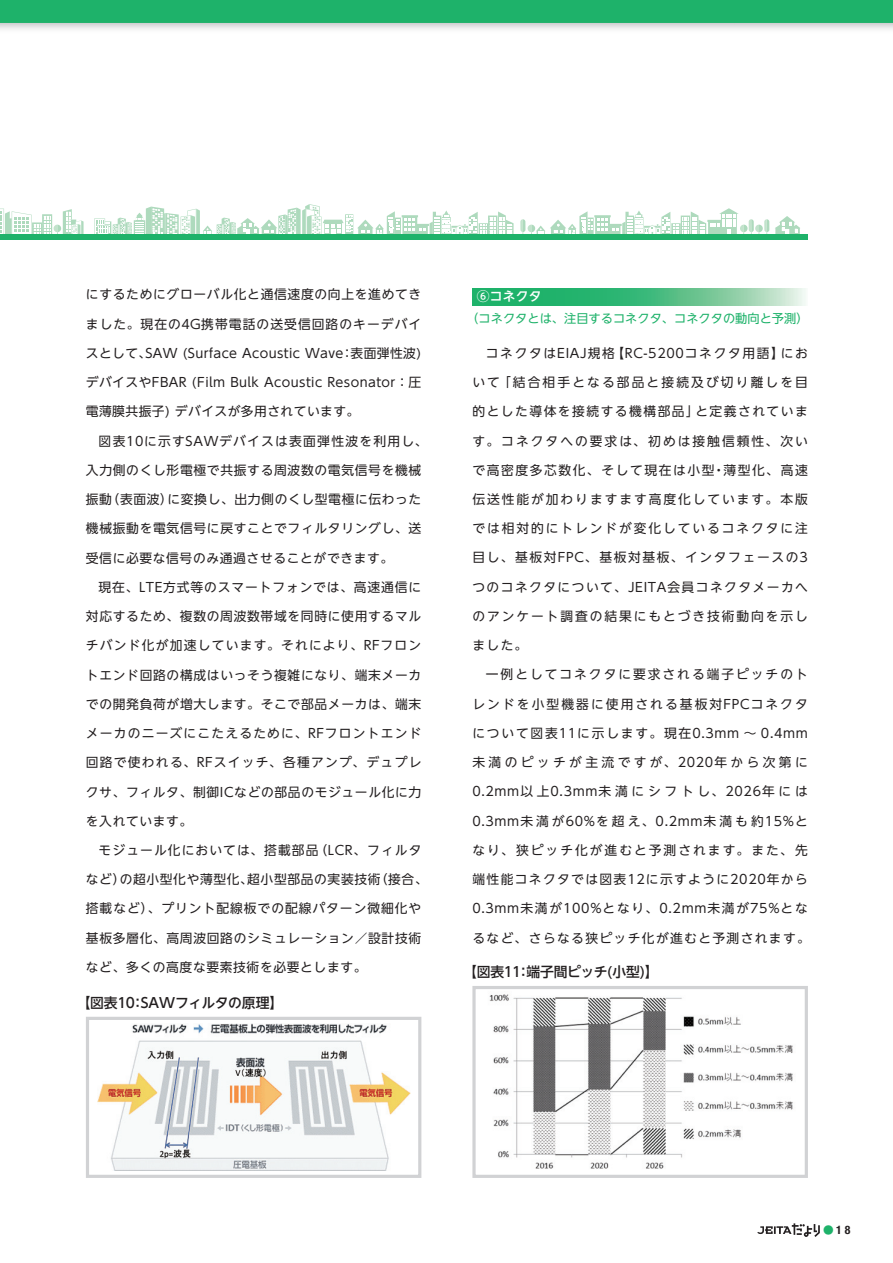
<style>
.page{position:relative;width:893px;height:1263px;background:#fff}
.page>*{position:absolute;margin:0;border:0;box-sizing:border-box;transform-origin:0 0}
.t1{font:500 13.8px "UD Shin Go NT Pro";letter-spacing:-.02em;color:#231f20}
.t2{font:12.75px "UD Shin Go NT Pro";letter-spacing:.08em;color:#231f20}
.t3{font:12.75px "UD Shin Go NT Pro";letter-spacing:.055em;color:#231f20}
.t4{font:12.75px "UD Shin Go NT Pro";letter-spacing:.05em;color:#231f20}
.t5{font:12.75px "UD Shin Go NT Pro";letter-spacing:.15em;color:#231f20}
.t6{font:12.75px "UD Shin Go NT Pro";letter-spacing:.155em;color:#231f20}
.t7{font:12.75px "UD Shin Go NT Pro";letter-spacing:.035em;color:#231f20}
.t8{font:12.75px "UD Shin Go NT Pro";letter-spacing:.115em;color:#231f20}
.t9{font:12.75px "UD Shin Go NT Pro";letter-spacing:.105em;color:#231f20}
.t10{font:12.75px "UD Shin Go NT Pro";letter-spacing:.1em;color:#231f20}
.t11{font:12.75px "UD Shin Go NT Pro";letter-spacing:.125em;color:#231f20}
.t12{font:12.75px "UD Shin Go NT Pro";letter-spacing:.03em;color:#231f20}
.t13{font:12.75px "UD Shin Go NT Pro";letter-spacing:.13em;color:#231f20}
.t14{font:12.75px "UD Shin Go NT Pro";letter-spacing:.14em;color:#231f20}
.t15{font:12.75px "UD Shin Go NT Pro";letter-spacing:.16em;color:#231f20}
.t16{font:12.75px "UD Shin Go NT Pro";letter-spacing:.165em;color:#231f20}
.t17{font:12.75px "UD Shin Go NT Pro";letter-spacing:.265em;color:#231f20}
.t18{font:500 12.75px "UD Shin Go NT Pro";letter-spacing:.025em;color:#fff}
.t19{font:12.15px "UD Shin Go NT Pro";color:#1eb26a}
.t20{font:700 condensed 11.7px "Helvetica Neue LT Std";color:#231f20}
.s1{font-family:"UD Shin Go NT Pro";font-weight:400;font-stretch:normal;font-size:10.65px;color:#1eb26a}
</style>
<div class="page">
<svg style="left:775px;top:216px;width:25px;height:18px"></svg>
<svg style="left:94px;top:204px;width:420px;height:30px"></svg>
<svg style="left:520px;top:208px;width:249px;height:26px"></svg>
<svg style="left:0;top:209px;width:84px;height:25px"></svg>
<div style="left:0;top:234px;width:808px;height:5px;background:#1eb26a"></div>
<svg style="left:0;top:0;width:893px;height:30px;background:#4cbd86"></svg>
<svg style="left:472px;top:288px;width:334px;height:17px;background:#56c189"></svg>
<img style="left:97px;top:1024px;width:313px;height:147px">
<div style="left:86px;top:1017px;width:335px;height:161px;border:3px solid #d1d2d4"></div>
<img style="left:489px;top:994px;width:304px;height:175px">
<div style="left:472px;top:986px;width:336px;height:192px;border:3px solid #d1d2d4"></div>
<svg style="left:757px;top:1223px;width:63px;height:14px"></svg>
<p class="t3" style="left:86px;top:284px;width:337px">にするためにグローバル化と通信速度の向上を進めてき</p>
<p class="t2" style="left:86px;top:313px;width:337px">ました。現在の4G携帯電話の送受信回路のキーデバイ</p>
<p class="t12" style="left:86px;top:343px;width:337px">スとして、SAW (Surface Acoustic Wave：表面弾性波)</p>
<p class="t7" style="left:86px;top:372px;width:337px">デバイスやFBAR (Film Bulk Acoustic Resonator：圧</p>
<p class="t7" style="left:86px;top:401px;width:275px">電薄膜共振子) デバイスが多用されています。</p>
<p class="t10" style="left:99px;top:430px;width:330px">図表10に示すSAWデバイスは表面弾性波を利用し、</p>
<p class="t3" style="left:86px;top:460px;width:337px">入力側のくし形電極で共振する周波数の電気信号を機械</p>
<p class="t4" style="left:86px;top:489px;width:337px">振動（表面波）に変換し、出力側のくし型電極に伝わった</p>
<p class="t3" style="left:86px;top:518px;width:337px">機械振動を電気信号に戻すことでフィルタリングし、送</p>
<p class="t4" style="left:86px;top:547px;width:309px">受信に必要な信号のみ通過させることができます。</p>
<p class="t2" style="left:99px;top:577px;width:324px">現在、LTE方式等のスマートフォンでは、高速通信に</p>
<p class="t3" style="left:86px;top:606px;width:337px">対応するため、複数の周波数帯域を同時に使用するマル</p>
<p class="t2" style="left:86px;top:635px;width:337px">チバンド化が加速しています。それにより、RFフロン</p>
<p class="t3" style="left:86px;top:664px;width:337px">トエンド回路の構成はいっそう複雑になり、端末メーカ</p>
<p class="t3" style="left:86px;top:694px;width:337px">での開発負荷が増大します。そこで部品メーカは、端末</p>
<p class="t2" style="left:86px;top:723px;width:337px">メーカのニーズにこたえるために、RFフロントエンド</p>
<p class="t10" style="left:86px;top:752px;width:337px">回路で使われる、RFスイッチ、各種アンプ、デュプレ</p>
<p class="t4" style="left:86px;top:781px;width:337px">クサ、フィルタ、制御ICなどの部品のモジュール化に力</p>
<p class="t4" style="left:86px;top:810px;width:108px">を入れています。</p>
<p class="t2" style="left:99px;top:840px;width:324px">モジュール化においては、搭載部品（LCR、フィルタ</p>
<p class="t4" style="left:86px;top:869px;width:343px">など）の超小型化や薄型化、超小型部品の実装技術（接合、</p>
<p class="t2" style="left:86px;top:898px;width:337px">搭載など）、プリント配線板での配線パターン微細化や</p>
<p class="t3" style="left:86px;top:927px;width:337px">基板多層化、高周波回路のシミュレーション／設計技術</p>
<p class="t4" style="left:86px;top:957px;width:282px">など、多くの高度な要素技術を必要とします。</p>
<p class="t1" style="left:77px;top:992px;width:208px">【図表10：SAWフィルタの原理】</p>
<p class="t18" style="left:477px;top:286px;width:67px">⑥コネクタ</p>
<p class="t19" style="left:466px;top:309px;width:344px">（コネクタとは、注目するコネクタ、コネクタの動向と予測）</p>
<p class="t13" style="left:486px;top:343px;width:323px">コネクタはEIAJ規格【RC-5200コネクタ用語】にお</p>
<p class="t16" style="left:472px;top:372px;width:337px">いて「結合相手となる部品と接続及び切り離しを目</p>
<p class="t8" style="left:472px;top:401px;width:337px">的とした導体を接続する機構部品」と定義されていま</p>
<p class="t6" style="left:472px;top:430px;width:337px">す。コネクタへの要求は、初めは接触信頼性、次い</p>
<p class="t11" style="left:472px;top:460px;width:337px">で高密度多芯数化、そして現在は小型・薄型化、高速</p>
<p class="t5" style="left:472px;top:489px;width:337px">伝送性能が加わりますます高度化しています。本版</p>
<p class="t5" style="left:472px;top:518px;width:337px">では相対的にトレンドが変化しているコネクタに注</p>
<p class="t11" style="left:472px;top:547px;width:337px">目し、基板対FPC、基板対基板、インタフェースの3</p>
<p class="t8" style="left:472px;top:576px;width:337px">つのコネクタについて、JEITA会員コネクタメーカへ</p>
<p class="t5" style="left:472px;top:606px;width:337px">のアンケート調査の結果にもとづき技術動向を示し</p>
<p class="t2" style="left:472px;top:635px;width:56px">ました。</p>
<p class="t6" style="left:486px;top:664px;width:323px">一例としてコネクタに要求される端子ピッチのト</p>
<p class="t15" style="left:472px;top:693px;width:337px">レンドを小型機器に使用される基板対FPCコネクタ</p>
<p class="t14" style="left:472px;top:723px;width:337px">について図表11に示します。現在0.3mm ～ 0.4mm</p>
<p class="t17" style="left:472px;top:752px;width:337px">未満のピッチが主流ですが、2020年から次第に</p>
<p class="t2" style="left:472px;top:781px;width:337px">0.2mm以上0.3mm未満にシフトし、2026年には</p>
<p class="t2" style="left:472px;top:810px;width:337px">0.3mm未満が60%を超え、0.2mm未満も約15%と</p>
<p class="t6" style="left:472px;top:840px;width:337px">なり、狭ピッチ化が進むと予測されます。また、先</p>
<p class="t9" style="left:472px;top:869px;width:337px">端性能コネクタでは図表12に示すように2020年から</p>
<p class="t2" style="left:472px;top:898px;width:337px">0.3mm未満が100%となり、0.2mm未満が75%とな</p>
<p class="t9" style="left:472px;top:927px;width:339px">るなど、さらなる狭ピッチ化が進むと予測されます。</p>
<p class="t1" style="left:463px;top:961px;width:197px">【図表11：端子間ピッチ(小型)】</p>
<p class="t20" style="left:823px;top:1223px;width:29px"><span class="s1">●</span>18</p>
</div>
